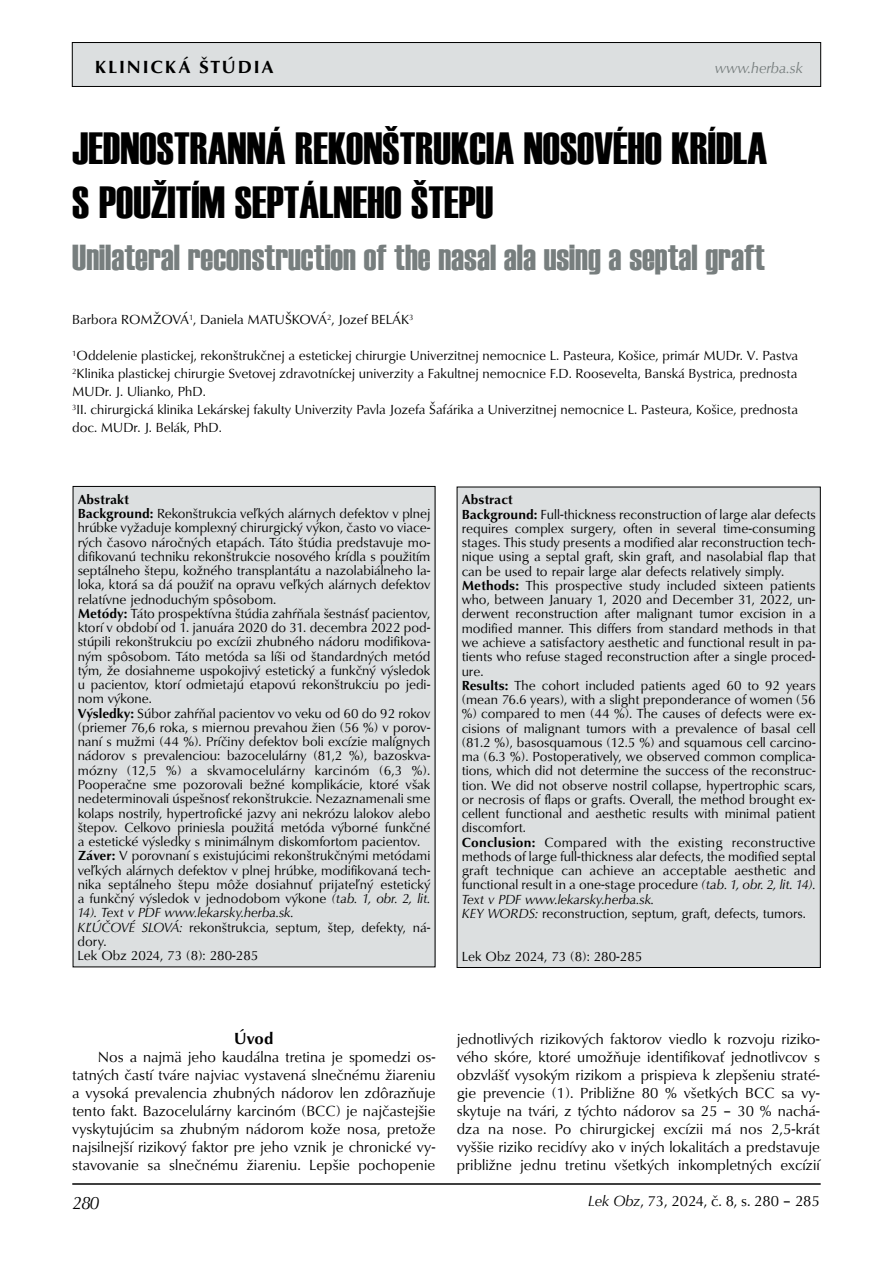
<style>
.page{position:relative;width:893px;height:1263px;background:#fff}
.page>*{position:absolute;margin:0;border:0;box-sizing:border-box;transform-origin:0 0}
.t1{font:45px/54px "Haettenschweiler";color:#000}
.t2{font:36px "Haettenschweiler";color:#777e7e}
.t3{font:700 18px "URW Classico TEE";letter-spacing:.1em;color:#000}
.t4{font:italic 18px "URW Classico TEE";color:#000}
.t5{font:700 16.5px "URW Classico TEE";color:#000}
.t6{font:15px/18px "URW Classico TEE";letter-spacing:.005em;color:#000;text-align:justify}
.t7{font:italic 15px "URW Classico TEE";color:#777e7e}
.t8{font:13.5px/14.2px "URW Classico TEE";color:#000}
.s1{font-weight:700}
.s2{font-style:italic}
</style>
<div class="page">
<div style="left:72px;top:43px;width:749px;height:43px;background:#dcdfe0"></div>
<div style="left:72px;top:42px;width:749px;height:45px;border:1px solid #000"></div>
<hr style="left:72px;top:1183px;width:749px;height:2px;background:#000">
<div style="left:457px;top:487px;width:363px;height:480px;background:#dcdfe0"></div>
<div style="left:73px;top:486px;width:362px;height:481px;background:#dcdfe0"></div>
<h3 class="t3" style="left:95px;top:56px;width:180px">KLINICKÁ ŠTÚDIA</h3>
<p class="t7" style="left:715px;top:59px;width:90px">www.herba.sk</p>
<h1 class="t1" style="left:72px;top:121px;width:696px">JEDNOSTRANNÁ REKONŠTRUKCIA NOSOVÉHO KRÍDLA<br>S POUŽITÍM SEPTÁLNEHO ŠTEPU</h1>
<h2 class="t2" style="left:72px;top:233px;width:694px">Unilateral reconstruction of the nasal ala using a septal graft</h2>
<p class="t8" style="left:72px;top:313px;width:343px">Barbora ROMŽOVÁ<sup>1</sup>, Daniela MATUŠKOVÁ<sup>2</sup>, Jozef BELÁK<sup>3</sup></p>
<p class="t8" style="left:72px;top:347px;width:727px;line-height:18px"><sup>1</sup>Oddelenie plastickej, rekonštrukčnej a estetickej chirurgie Univerzitnej nemocnice L. Pasteura, Košice, primár MUDr. V. Pastva <sup>2</sup>Klinika plastickej chirurgie Svetovej zdravotníckej univerzity a Fakultnej nemocnice F.D. Roosevelta, Banská Bystrica, prednosta MUDr. J. Ulianko, PhD.<br><sup>3</sup>II. chirurgická klinika Lekárskej fakulty Univerzity Pavla Jozefa Šafárika a Univerzitnej nemocnice L. Pasteura, Košice, prednosta doc. MUDr. J. Belák, PhD.</p>
<p class="t8" style="left:78px;top:492px;width:354px"><span class="s1">Abstrakt<br>Background:</span> Rekonštrukcia veľkých alárnych defektov v plnej hrúbke vyžaduje komplexný chirurgický výkon, často vo viace&shy;rých časovo náročných etapách. Táto štúdia predstavuje mo&shy;difikovanú techniku rekonštrukcie nosového krídla s použitím septálneho štepu, kožného transplantátu a nazolabiálneho la&shy;loka, ktorá sa dá použiť na opravu veľkých alárnych defektov relatívne jednoduchým spôsobom.<br><span class="s1">Metódy:</span> Táto prospektívna štúdia zahŕňala šestnásť pacientov, ktorí v období od 1. januára 2020 do 31. decembra 2022 pod&shy;stúpili rekonštrukciu po excízii zhubného nádoru modifikova&shy;ným spôsobom. Táto metóda sa líši od štandardných metód tým, že dosiahneme uspokojivý estetický a funkčný výsledok u pacientov, ktorí odmietajú etapovú rekonštrukciu po jedi&shy;nom výkone.<br><span class="s1">Výsledky:</span> Súbor zahŕňal pacientov vo veku od 60 do 92 rokov (priemer 76,6 roka, s miernou prevahou žien (56 %) v porov&shy;naní s mužmi (44 %). Príčiny defektov boli excízie malígnych nádorov s prevalenciou: bazocelulárny (81,2 %), bazoskva&shy;mózny (12,5 %) a skvamocelulárny karcinóm (6,3 %).<br>Pooperačne sme pozorovali bežné komplikácie, ktoré však nedeterminovali úspešnosť rekonštrukcie. Nezaznamenali sme kolaps nostrily, hypertrofické jazvy ani nekrózu lalokov alebo štepov. Celkovo priniesla použitá metóda výborné funkčné a estetické výsledky s minimálnym diskomfortom pacientov.<br><span class="s1">Záver:</span> V porovnaní s existujúcimi rekonštrukčnými metódami veľkých alárnych defektov v plnej hrúbke, modifikovaná tech&shy;nika septálneho štepu môže dosiahnuť prijateľný estetický a funkčný výsledok v jednodobom výkone <span class="s2">(tab. 1, obr. 2, lit.<br>14). Text v PDF www.lekarsky.herba.sk.<br>KĽÚČOVÉ SLOVÁ:</span> rekonštrukcia, septum, štep, defekty, ná&shy;dory.<br>Lek Obz 2024, 73 (8): 280-285</p>
<p class="t8" style="left:462px;top:493px;width:355px"><span class="s1">Abstract<br>Background:</span> Full-thickness reconstruction of large alar defects requires complex surgery, often in several time-consuming stages. This study presents a modified alar reconstruction tech&shy;nique using a septal graft, skin graft, and nasolabial flap that can be used to repair large alar defects relatively simply.<br><span class="s1">Methods:</span> This prospective study included sixteen patients who, between January 1, 2020 and December 31, 2022, un&shy;derwent reconstruction after malignant tumor excision in a modified manner. This differs from standard methods in that we achieve a satisfactory aesthetic and functional result in pa&shy;tients who refuse staged reconstruction after a single proced&shy;ure.<br><span class="s1">Results:</span> The cohort included patients aged 60 to 92 years (mean 76.6 years), with a slight preponderance of women (56 %) compared to men (44 %). The causes of defects were ex&shy;cisions of malignant tumors with a prevalence of basal cell (81.2 %), basosquamous (12.5 %) and squamous cell carcino&shy;ma (6.3 %). Postoperatively, we observed common complica&shy;tions, which did not determine the success of the reconstruc&shy;tion. We did not observe nostril collapse, hypertrophic scars, or necrosis of flaps or grafts. Overall, the method brought ex&shy;cellent functional and aesthetic results with minimal patient discomfort.<br><span class="s1">Conclusion:</span> Compared with the existing reconstructive methods of large full-thickness alar defects, the modified septal graft technique can achieve an acceptable aesthetic and functional result in a one-stage procedure <span class="s2">(tab. 1, obr. 2, lit. 14).<br>Text v PDF www.lekarsky.herba.sk.<br>KEY WORDS:</span> reconstruction, septum, graft, defects, tumors.</p>
<p class="t8" style="left:462px;top:949px;width:182px">Lek Obz 2024, 73 (8): 280-285</p>
<p class="t5" style="left:234px;top:1028px;width:41px">Úvod</p>
<p class="t6" style="left:72px;top:1048px;width:365px;text-indent:26px">Nos a najmä jeho kaudálna tretina je spomedzi os&shy;tatných častí tváre najviac vystavená slnečnému žiareniu a vysoká prevalencia zhubných nádorov len zdôrazňuje tento fakt. Bazocelulárny karcinóm (BCC) je najčastejšie vyskytujúcim sa zhubným nádorom kože nosa, pretože najsilnejší rizikový faktor pre jeho vznik je chronické vy&shy;stavovanie sa slnečnému žiareniu. Lepšie pochopenie</p>
<h3 class="t4" style="left:73px;top:1191px;width:27px">280</h3>
<p class="t6" style="left:457px;top:1030px;width:365px">jednotlivých rizikových faktorov viedlo k rozvoju riziko&shy;vého skóre, ktoré umožňuje identifikovať jednotlivcov s obzvlášť vysokým rizikom a prispieva k zlepšeniu straté&shy;gie prevencie (1). Približne 80 % všetkých BCC sa vy&shy;skytuje na tvári, z týchto nádorov sa 25 – 30 % nachá&shy;dza na nose. Po chirurgickej excízii má nos 2,5-krát vyššie riziko recidívy ako v iných lokalitách a predstavuje približne jednu tretinu všetkých inkompletných excízií</p>
<p class="t6" style="left:588px;top:1192px;width:233px"><span class="s2">Lek Obz</span>, 73, 2024, č. 8, s. 280 – 285</p>
</div>
